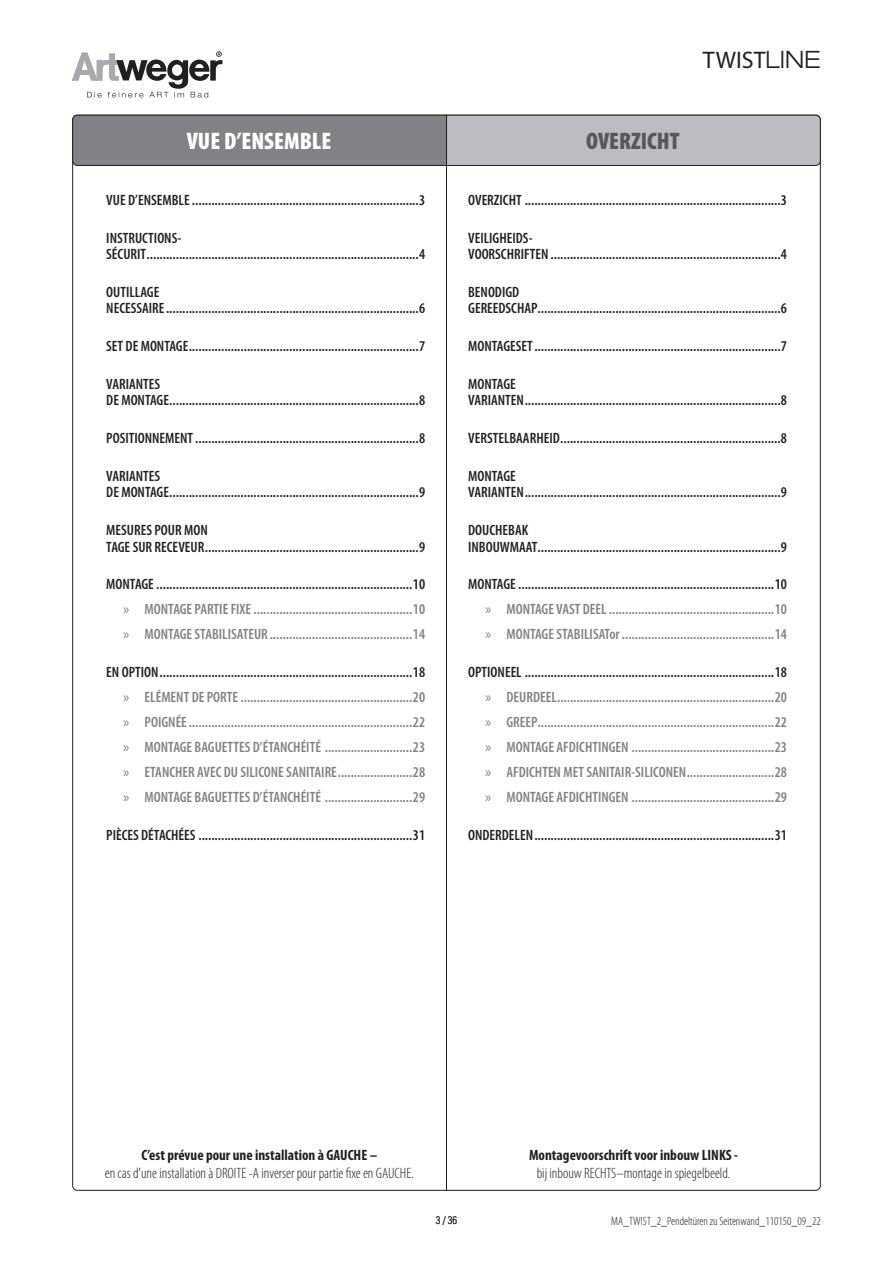
<style>
.page{position:relative;width:893px;height:1263px;background:#fff}
.page>*{position:absolute;margin:0;border:0;box-sizing:border-box;transform-origin:0 0}
.Ü1_Französisch{font:900 condensed 24px "Myriad Pro";color:#fff}
.t1{font:24px "Myriad Pro";color:#231f20}
.Ü1_Holländisch{font:900 condensed 24px "Myriad Pro";color:#57585a}
.t2{font:600 condensed 15px/16.5px "Myriad Pro";color:#231f20}
.t3{font:600 condensed 15px "Myriad Pro";color:#808285}
.t4{font:300 condensed 15px "Myriad Pro";color:#231f20}
.t5{font:700 condensed 15px "Myriad Pro";color:#231f20}
.t6{font:300 condensed 12px "Myriad Pro";color:#231f20}
.t7{font:300 condensed 10.5px "Helvetica LT Std";color:#231f20}
.s1{font-weight:400;font-stretch:normal}
.s2{font-family:"Helvetica Neue LT Std";font-weight:300;font-stretch:expanded}
</style>
<div class="page">
<hr style="left:446px;top:123px;width:1px;height:1067px;background:#231f20">
<svg style="left:72px;top:51px;width:150px;height:46px"></svg>
<svg style="left:72px;top:114px;width:749px;height:52px"></svg>
<p class="Ü1_Französisch" style="left:187px;top:128px;width:146px">VUE D’ENSEMBLE</p>
<p class="t2" style="left:106px;top:192px;width:320px">VUE D’ENSEMBLE......................................................................3</p>
<p class="t2" style="left:106px;top:230px;width:320px">INSTRUCTIONS-<br>SÉCURIT....................................................................................4</p>
<p class="t2" style="left:106px;top:284px;width:320px">OUTILLAGE<br>NECESSAIRE..............................................................................6</p>
<p class="t2" style="left:106px;top:338px;width:320px">SET DE MONTAGE.......................................................................7</p>
<p class="t2" style="left:106px;top:376px;width:320px">VARIANTES<br>DE MONTAGE.............................................................................8</p>
<p class="t2" style="left:106px;top:430px;width:320px">POSITIONNEMENT.....................................................................8</p>
<p class="t2" style="left:106px;top:468px;width:320px">VARIANTES<br>DE MONTAGE.............................................................................9</p>
<p class="t2" style="left:106px;top:522px;width:320px">MESURES POUR MON<br>TAGE SUR RECEVEUR..................................................................9</p>
<p class="t2" style="left:106px;top:576px;width:320px">MONTAGE ...............................................................................10</p>
<p class="t3" style="left:123px;top:601px;width:303px"><span class="s1">»</span> MONTAGE PARTIE FIXE.................................................10</p>
<p class="t3" style="left:123px;top:626px;width:303px"><span class="s1">»</span> MONTAGE STABILISATEUR ............................................14</p>
<p class="t2" style="left:106px;top:664px;width:320px">EN OPTION..............................................................................18</p>
<p class="t3" style="left:123px;top:689px;width:303px"><span class="s1">»</span> ELÉMENT DE PORTE .....................................................20</p>
<p class="t3" style="left:123px;top:714px;width:303px"><span class="s1">»</span> POIGNÉE.....................................................................22</p>
<p class="t3" style="left:123px;top:739px;width:303px"><span class="s1">»</span> MONTAGE BAGUETTES D’ÉTANCHÉITÉ ...........................23</p>
<p class="t3" style="left:123px;top:764px;width:303px"><span class="s1">»</span> ETANCHER AVEC DU SILICONE SANITAIRE.......................28</p>
<p class="t3" style="left:123px;top:789px;width:303px"><span class="s1">»</span> MONTAGE BAGUETTES D’ÉTANCHÉITÉ ...........................29</p>
<p class="t2" style="left:106px;top:827px;width:320px">PIÈCES DÉTACHÉES ..................................................................31</p>
<h1 class="t1" style="left:703px;top:45px;width:119px">TWIST<span class="s2">LINE</span></h1>
<p class="Ü1_Holländisch" style="left:586px;top:128px;width:95px">OVERZICHT</p>
<p class="t2" style="left:468px;top:192px;width:320px">OVERZICHT ...............................................................................3</p>
<p class="t2" style="left:468px;top:230px;width:320px">VEILIGHEIDS-<br>VOORSCHRIFTEN .......................................................................4</p>
<p class="t2" style="left:468px;top:284px;width:320px">BENODIGD<br>GEREEDSCHAP...........................................................................6</p>
<p class="t2" style="left:468px;top:338px;width:320px">MONTAGESET............................................................................7</p>
<p class="t2" style="left:468px;top:376px;width:320px">MONTAGE<br>VARIANTEN...............................................................................8</p>
<p class="t2" style="left:468px;top:430px;width:320px">VERSTELBAARHEID....................................................................8</p>
<p class="t2" style="left:468px;top:468px;width:320px">MONTAGE<br>VARIANTEN...............................................................................9</p>
<p class="t2" style="left:468px;top:522px;width:320px">DOUCHEBAK<br>INBOUWMAAT...........................................................................9</p>
<p class="t2" style="left:468px;top:576px;width:320px">MONTAGE ...............................................................................10</p>
<p class="t3" style="left:485px;top:601px;width:303px"><span class="s1">»</span> MONTAGE VAST DEEL ...................................................10</p>
<p class="t3" style="left:485px;top:626px;width:303px"><span class="s1">»</span> MONTAGE STABILISATor ...............................................14</p>
<p class="t2" style="left:468px;top:664px;width:320px">OPTIONEEL .............................................................................18</p>
<p class="t3" style="left:485px;top:689px;width:303px"><span class="s1">»</span> DEURDEEL...................................................................20</p>
<p class="t3" style="left:485px;top:714px;width:303px"><span class="s1">»</span> GREEP.........................................................................22</p>
<p class="t3" style="left:485px;top:739px;width:303px"><span class="s1">»</span> MONTAGE AFDICHTINGEN ............................................23</p>
<p class="t3" style="left:485px;top:764px;width:303px"><span class="s1">»</span> AFDICHTEN MET SANITAIR-SILICONEN...........................28</p>
<p class="t3" style="left:485px;top:789px;width:303px"><span class="s1">»</span> MONTAGE AFDICHTINGEN ............................................29</p>
<p class="t2" style="left:468px;top:827px;width:320px">ONDERDELEN..........................................................................31</p>
<p class="t5" style="left:142px;top:1147px;width:237px">C’est prévue pour une installation à GAUCHE –</p>
<p class="t4" style="left:105px;top:1165px;width:311px">en cas d’une installation à DROITE -A inverser pour partie fixe en GAUCHE.</p>
<p class="t5" style="left:529px;top:1147px;width:211px">Montagevoorschrift voor inbouw LINKS -</p>
<p class="t4" style="left:537px;top:1165px;width:195px">bij inbouw RECHTS–montage in spiegelbeeld.</p>
<p class="t7" style="left:436px;top:1214px;width:23px">3 / 36</p>
<p class="t6" style="left:611px;top:1214px;width:211px">MA_TWIST_2_Pendeltüren zu Seitenwand_110150_09_22</p>
</div>
